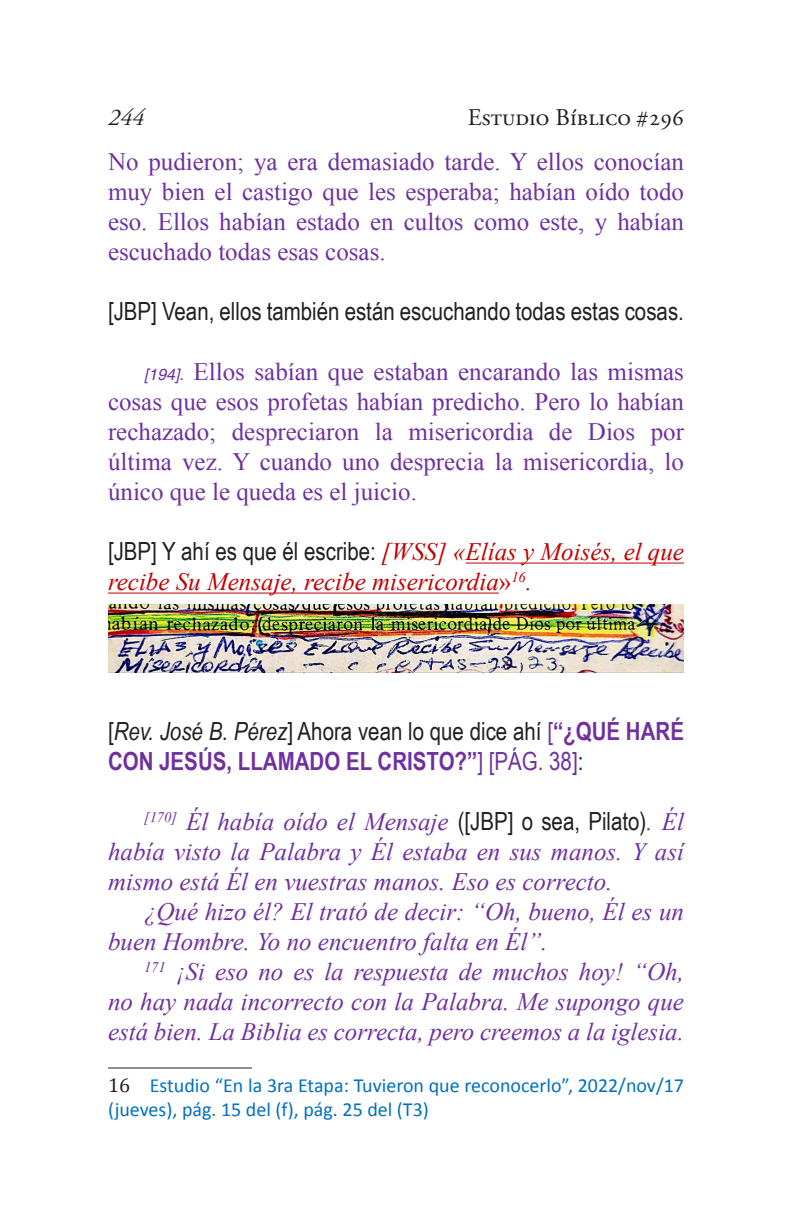
<style>
.page{position:relative;width:792px;height:1224px;background:#fff}
.page>*{position:absolute;margin:0;border:0;box-sizing:border-box;transform-origin:0 0}
.t1{font:25px/30px "Times New Roman";color:#7030a0;text-align:justify}
.t2{font:italic 25px/30px "Times New Roman";color:#7030a0;text-align:justify}
.t3{font:italic 25px/30px "Times New Roman";color:#c00000}
.t4{font:700 25px/30px "Arial Narrow";color:#7030a0}
.t5{font:25px "Arial Narrow";color:#231f20}
.t6{font:24px "Adobe Garamond Pro";color:#231f20}
.t7{font:italic 24px "Adobe Garamond Pro";color:#231f20}
.Footnote_text{font:20px/24px "Calibri";color:#0070c0}
.s1{font-family:"Helvetica";font-style:italic;font-size:16px}
.s2{font-family:"Arial Narrow";font-style:normal;color:#231f20}
.s3{font-style:normal}
.s4{font-weight:400;color:#231f20}
.s5{font-weight:400;font-style:italic;color:#231f20}
.s6{font-weight:400}
.s7{font-family:"Cambria";color:#231f20}
</style>
<div class="page">
<hr style="left:466px;top:563px;width:218px;height:1px;background:#c00000">
<hr style="left:108px;top:593px;width:391px;height:1px;background:#c00000">
<hr style="left:108px;top:1068px;width:144px;height:1px;background:#231f20">
<img style="left:108px;top:604px;width:576px;height:69px">
<p class="t7" style="left:108px;top:103px;width:37px">244</p>
<p class="t6" style="left:468px;top:103px;width:218px">Estudio Bíblico #296</p>
<p class="t1" style="left:108px;top:147px;width:578px">No pudieron; ya era demasiado tarde. Y ellos conocían muy bien el castigo que les esperaba; habían oído todo eso. Ellos habían estado en cultos como este, y habían escuchado todas esas cosas.</p>
<p class="t5" style="left:108px;top:293px;width:577px">[JBP] Vean, ellos también están escuchando todas estas cosas.</p>
<p class="t1" style="left:108px;top:357px;width:578px;text-indent:36px"><span class="s1">[194].</span> Ellos sabían que estaban encarando las mismas cosas que esos profetas habían predicho. Pero lo habían rechazado; despreciaron la misericordia de Dios por última vez. Y cuando uno desprecia la misericordia, lo único que le queda es el juicio.</p>
<p class="t3" style="left:108px;top:536px;width:578px"><span class="s2">[JBP] Y ahí es que él escribe:</span> [WSS] «Elías y Moisés, el que recibe Su Mensaje, recibe misericordia<span class="s3">»</span><sup>16</sup>.</p>
<p class="t4" style="left:108px;top:715px;width:578px"><span class="s4">[</span><span class="s5">Rev. José B. Pérez</span><span class="s4">] Ahora vean lo que dice ahí</span> <span class="s6">[</span>“¿QUÉ HARÉ<br>CON JESÚS, LLAMADO EL CRISTO?”<span class="s6">] [PÁG. 38]</span><span class="s4">:</span></p>
<p class="t2" style="left:108px;top:806px;width:578px;text-indent:36px"><sup>[170]</sup> Él había oído el Mensaje <span class="s2">([JBP] o sea, Pilato)</span>. Él había visto la Palabra y Él estaba en sus manos. Y así mismo está Él en vuestras manos. Eso es correcto.</p>
<p class="t2" style="left:108px;top:896px;width:578px;text-indent:36px">¿Qué hizo él? El trató de decir: “Oh, bueno, Él es un buen Hombre. Yo no encuentro falta en Él”.</p>
<p class="t2" style="left:108px;top:956px;width:578px;text-indent:36px"><sup>171</sup> ¡Si eso no es la respuesta de muchos hoy! “Oh, no hay nada incorrecto con la Palabra. Me supongo que está bien. La Biblia es correcta, pero creemos a la iglesia.</p>
<p class="Footnote_text" style="left:108px;top:1072px;width:578px"><span class="s7">16</span> Estudio “En la 3ra Etapa: Tuvieron que reconocerlo”, 2022/nov/17 (jueves), pág. 15 del (f), pág. 25 del (T3)</p>
</div>
